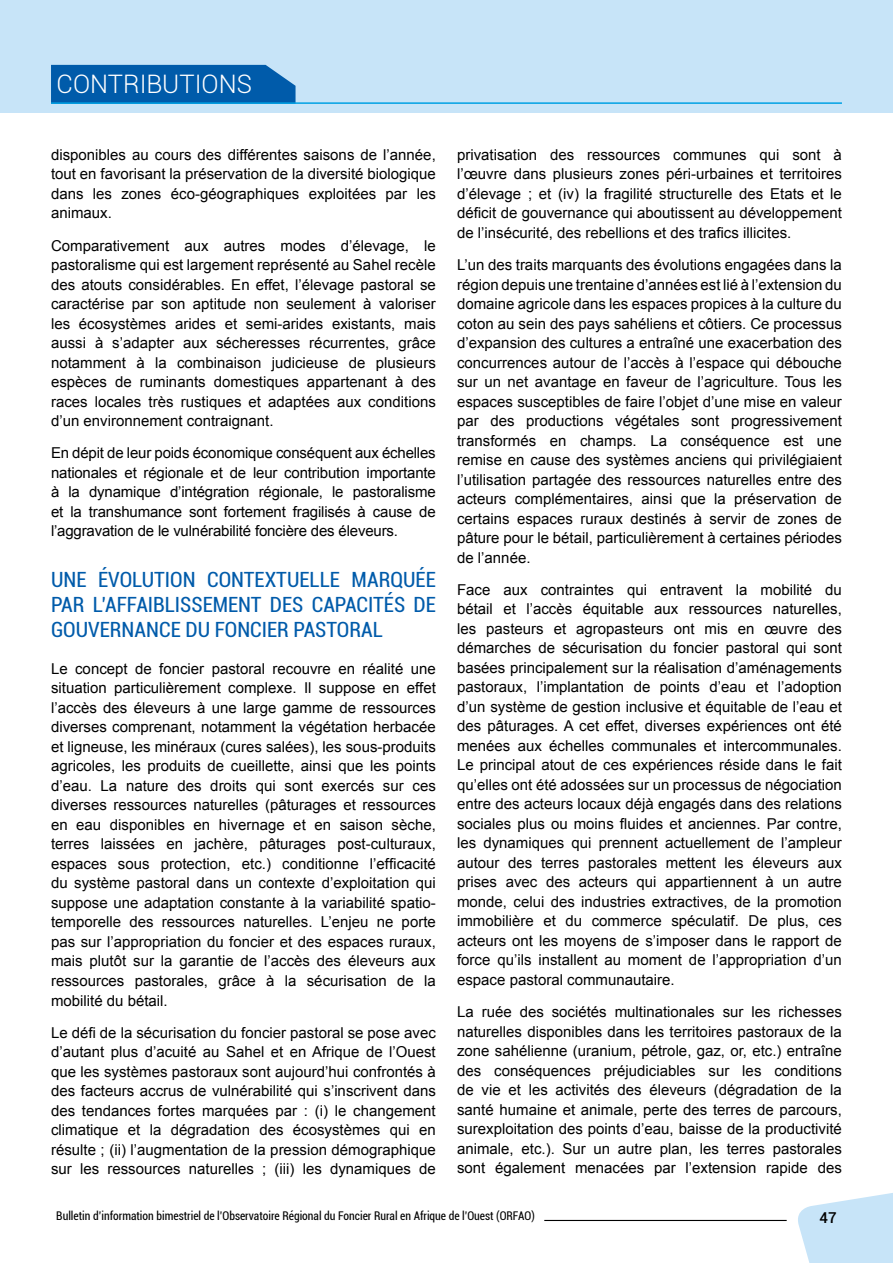
<style>
.page{position:relative;width:893px;height:1263px;background:#fff}
.page>*{position:absolute;margin:0;border:0;box-sizing:border-box;transform-origin:0 0}
.t1{font:300 25.5px "Roboto";color:#fff}
.t2{font:condensed 21px/25.2px "Roboto";color:#005baa}
.t3{font:15px/19.5px "Arial";color:#000;text-align:justify}
.t4{font:500 15px "Roboto";color:#000}
.t5{font:condensed 12px "Roboto";color:#000;scale:.96 1}
</style>
<div class="page">
<svg style="left:798px;top:1193px;width:95px;height:70px;background:#cfe7f9"></svg>
<div style="left:0;top:0;width:893px;height:113px;background:#c7e4f8"></div>
<hr style="left:544px;top:1220px;width:243px;height:1px;background:#000">
<div style="left:51px;top:65px;width:245px;height:37px;background:#005baa"></div>
<hr style="left:51px;top:102px;width:791px;height:2px;background:#00a1e4">
<h1 class="t1" style="left:57px;top:66px;width:197px">CONTRIBUTIONS</h1>
<p class="t3" style="left:51px;top:145px;width:386px">disponibles au cours des différentes saisons de l’année, tout en favorisant la préservation de la diversité biologique dans les zones éco-géographiques exploitées par les animaux.</p>
<p class="t3" style="left:51px;top:236px;width:386px">Comparativement aux autres modes d’élevage, le pastoralisme qui est largement représenté au Sahel recèle des atouts considérables. En effet, l’élevage pastoral se caractérise par son aptitude non seulement à valoriser les écosystèmes arides et semi-arides existants, mais aussi à s’adapter aux sécheresses récurrentes, grâce notamment à la combinaison judicieuse de plusieurs espèces de ruminants domestiques appartenant à des races locales très rustiques et adaptées aux conditions d’un environnement contraignant.</p>
<p class="t3" style="left:51px;top:443px;width:386px">En dépit de leur poids économique conséquent aux échelles nationales et régionale et de leur contribution importante à la dynamique d’intégration régionale, le pastoralisme et la transhumance sont fortement fragilisés à cause de l’aggravation de le vulnérabilité foncière des éleveurs.</p>
<h2 class="t2" style="left:51px;top:566px;width:386px">UNE ÉVOLUTION CONTEXTUELLE MARQUÉE<br>PAR L’AFFA</h2>
<h2 class="t2" style="left:51px;top:591px;width:386px;text-indent:97px">IBLISSEMENT DES CAPACITÉS DE<br>GOUVERNANCE DU FONCIER PASTORAL</h2>
<p class="t3" style="left:51px;top:659px;width:386px">Le concept de foncier pastoral recouvre en réalité une situation particulièrement complexe. Il suppose en effet l’accès des éleveurs à une large gamme de ressources diverses comprenant, notamment la végétation herbacée et ligneuse, les minéraux (cures salées), les sous-produits agricoles, les produits de cueillette, ainsi que les points d’eau. La nature des droits qui sont exercés sur ces diverses ressources naturelles (pâturages et ressources en eau disponibles en hivernage et en saison sèche, terres laissées en jachère, pâturages post-culturaux, espaces sous protection, etc.) conditionne l’efficacité du système pastoral dans un contexte d’exploitation qui suppose une adaptation constante à la variabilité spatio&shy;temporelle des ressources naturelles. L’enjeu ne porte pas sur l’appropriation du foncier et des espaces ruraux, mais plutôt sur la garantie de l’accès des éleveurs aux ressources pastorales, grâce à la sécurisation de la mobilité du bétail.</p>
<p class="t3" style="left:51px;top:1023px;width:386px">Le défi de la sécurisation du foncier pastoral se pose avec d’autant plus d’acuité au Sahel et en Afrique de l’Ouest que les systèmes pastoraux sont aujourd’hui confrontés à des facteurs accrus de vulnérabilité qui s’inscrivent dans des tendances fortes marquées par : (i) le changement climatique et la dégradation des écosystèmes qui en résulte ; (ii) l’augmentation de la pression démographique sur les ressources naturelles ; (iii) les dynamiques de</p>
<p class="t3" style="left:457px;top:145px;width:386px">privatisation des ressources communes qui sont à l’œuvre dans plusieurs zones péri-urbaines et territoires d’élevage ; et (iv) la fragilité structurelle des Etats et le déficit de gouvernance qui aboutissent au développement de l’insécurité, des rebellions et des trafics illicites.</p>
<p class="t3" style="left:457px;top:255px;width:386px">L’un des traits marquants des évolutions engagées dans la région depuis une trentaine d’années est lié à l’extension du domaine agricole dans les espaces propices à la culture du coton au sein des pays sahéliens et côtiers. Ce processus d’expansion des cultures a entraîné une exacerbation des concurrences autour de l’accès à l’espace qui débouche sur un net avantage en faveur de l’agriculture. Tous les espaces susceptibles de faire l’objet d’une mise en valeur par des productions végétales sont progressivement transformés en champs. La conséquence est une remise en cause des systèmes anciens qui privilégiaient l’utilisation partagée des ressources naturelles entre des acteurs complémentaires, ainsi que la préservation de certains espaces ruraux destinés à servir de zones de pâture pour le bétail, particulièrement à certaines périodes de l’année.</p>
<p class="t3" style="left:457px;top:580px;width:386px">Face aux contraintes qui entravent la mobilité du bétail et l’accès équitable aux ressources naturelles, les pasteurs et agropasteurs ont mis en œuvre des démarches de sécurisation du foncier pastoral qui sont basées principalement sur la réalisation d’aménagements pastoraux, l’implantation de points d’eau et l’adoption d’un système de gestion inclusive et équitable de l’eau et des pâturages. A cet effet, diverses expériences ont été menées aux échelles communales et intercommunales.<br>Le principal atout de ces expériences réside dans le fait qu’elles ont été adossées sur un processus de négociation entre des acteurs locaux déjà engagés dans des relations sociales plus ou moins fluides et anciennes. Par contre, les dynamiques qui prennent actuellement de l’ampleur autour des terres pastorales mettent les éleveurs aux prises avec des acteurs qui appartiennent à un autre monde, celui des industries extractives, de la promotion immobilière et du commerce spéculatif. De plus, ces acteurs ont les moyens de s’imposer dans le rapport de force qu’ils installent au moment de l’appropriation d’un espace pastoral communautaire.</p>
<p class="t3" style="left:457px;top:1002px;width:386px">La ruée des sociétés multinationales sur les richesses naturelles disponibles dans les territoires pastoraux de la zone sahélienne (uranium, pétrole, gaz, or, etc.) entraîne des conséquences préjudiciables sur les conditions de vie et les activités des éleveurs (dégradation de la santé humaine et animale, perte des terres de parcours, surexploitation des points d’eau, baisse de la productivité animale, etc.). Sur un autre plan, les terres pastorales sont également menacées par l’extension rapide des</p>
<p class="t5" style="left:56px;top:1207px;width:470px">BULLETIN D’INFORMATION BIMESTRIEL DE L’OBSERVATOIRE RÉGIONAL DU FONCIER RURAL EN AFRIQUE DE L’OUEST (ORFAO</p>
<p class="t5" style="left:531px;top:1207px;width:5px">)</p>
<p class="t4" style="left:820px;top:1207px;width:19px">47</p>
</div>
